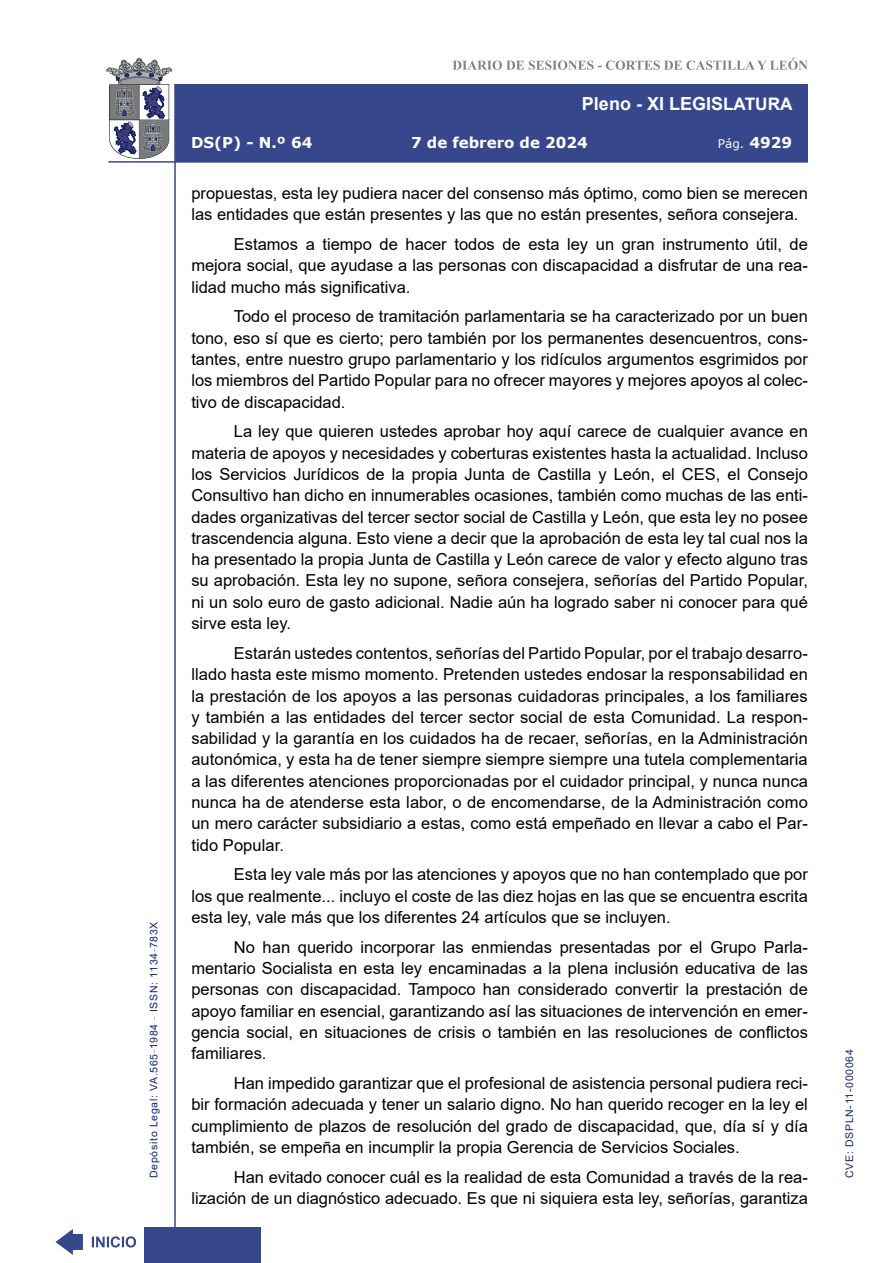
<style>
.page{position:relative;width:893px;height:1263px;background:#fff}
.page>*{position:absolute;margin:0;border:0;box-sizing:border-box;transform-origin:0 0}
.t1{font:700 18px "Arial";color:#fff}
.t2{font:16.5px/21.3px "Arial";color:#000;text-align:justify}
.t3{font:700 15px "Verdana";color:#fff}
.t4{font:12px "Verdana";color:#fff}
.t5{font:10.5px "Arial";letter-spacing:.065em;color:#122678}
.s1{font-size:17.25px}
.s2{font-weight:700;font-size:15px}
</style>
<div class="page">
<svg style="left:452px;top:58px;width:356px;height:12px"></svg>
<hr style="left:174px;top:84px;width:2px;height:1179px;background:#36478c">
<div style="left:144px;top:1227px;width:117px;height:36px;background:#36478c"></div>
<div style="left:175px;top:84px;width:633px;height:78px;background:#36478c"></div>
<hr style="left:108px;top:161px;width:700px;height:2px;background:#36478c">
<svg style="left:92px;top:1236px;width:44px;height:11px"></svg>
<svg style="left:55px;top:1229px;width:28px;height:26px"></svg>
<svg style="left:106px;top:58px;width:66px;height:101px"></svg>
<p class="t5" style="left:146px;top:1178px;width:258px;rotate:-90deg">Depósito Legal: VA.565<sup>_</sup>1984 <sup>_</sup> ISSN: 1134<sup>_</sup>783X</p>
<p class="t1" style="left:582px;top:91px;width:212px">Pleno - XI LEGIS<span class="s1">LATURA</span></p>
<p class="t3" style="left:191px;top:132px;width:123px">DS(P) - N.º 64</p>
<p class="t3" style="left:411px;top:132px;width:178px">7 de febrero de 2024</p>
<p class="t4" style="left:718px;top:135px;width:76px">Pág. <span class="s2">4929</span></p>
<p class="t2" style="left:191px;top:183px;width:618px">propuestas, esta ley pudiera nacer del consenso más óptimo, como bien se merecen las entidades que están presentes y las que no están presentes, señora consejera.</p>
<p class="t2" style="left:191px;top:233px;width:618px;text-indent:43px">Estamos a tiempo de hacer todos de esta ley un gran instrumento útil, de mejora social, que ayudase a las personas con discapacidad a disfrutar de una rea&shy;lidad mucho más significativa.</p>
<p class="t2" style="left:191px;top:306px;width:618px;text-indent:43px">Todo el proceso de tramitación parlamentaria se ha caracterizado por un buen tono, eso sí que es cierto; pero también por los permanentes desencuentros, cons&shy;tantes, entre nuestro grupo parlamentario y los ridículos argumentos esgrimidos por los miembros del Partido Popular para no ofrecer mayores y mejores apoyos al colec&shy;tivo de discapacidad.</p>
<p class="t2" style="left:191px;top:421px;width:618px;text-indent:43px">La ley que quieren ustedes aprobar hoy aquí carece de cualquier avance en materia de apoyos y necesidades y coberturas existentes hasta la actualidad. Incluso los Servicios Jurídicos de la propia Junta de Castilla y León, el CES, el Consejo Consultivo han dicho en innumerables ocasiones, también como muchas de las enti&shy;dades organizativas del tercer sector social de Castilla y León, que esta ley no posee trascendencia alguna. Esto viene a decir que la aprobación de esta ley tal cual nos la ha presentado la propia Junta de Castilla y León carece de valor y efecto alguno tras su aprobación. Esta ley no supone, señora consejera, señorías del Partido Popular, ni un solo euro de gasto adicional. Nadie aún ha logrado saber ni conocer para qué sirve esta ley.</p>
<p class="t2" style="left:191px;top:642px;width:618px;text-indent:43px">Estarán ustedes contentos, señorías del Partido Popular, por el trabajo desarro&shy;llado hasta este mismo momento. Pretenden ustedes endosar la responsabilidad en la prestación de los apoyos a las personas cuidadoras principales, a los familiares y también a las entidades del tercer sector social de esta Comunidad. La respon&shy;sabilidad y la garantía en los cuidados ha de recaer, señorías, en la Administración autonómica, y esta ha de tener siempre siempre siempre una tutela complementaria a las diferentes atenciones proporcionadas por el cuidador principal, y nunca nunca nunca ha de atenderse esta labor, o de encomendarse, de la Administración como un mero carácter subsidiario a estas, como está empeñado en llevar a cabo el Par&shy;tido Popular.</p>
<p class="t2" style="left:191px;top:864px;width:618px;text-indent:43px">Esta ley vale más por las atenciones y apoyos que no han contemplado que por los que realmente... incluyo el coste de las diez hojas en las que se encuentra escrita esta ley, vale más que los diferentes 24 artículos que se incluyen.</p>
<p class="t2" style="left:191px;top:936px;width:618px;text-indent:43px">No han querido incorporar las enmiendas presentadas por el Grupo Parla&shy;mentario Socialista en esta ley encaminadas a la plena inclusión educativa de las personas con discapacidad. Tampoco han considerado convertir la prestación de apoyo familiar en esencial, garantizando así las situaciones de intervención en emer&shy;gencia social, en situaciones de crisis o también en las resoluciones de conflictos familiares.</p>
<p class="t2" style="left:191px;top:1072px;width:618px;text-indent:43px">Han impedido garantizar que el profesional de asistencia personal pudiera reci&shy;bir formación adecuada y tener un salario digno. No han querido recoger en la ley el cumplimiento de plazos de resolución del grado de discapacidad, que, día sí y día también, se empeña en incumplir la propia Gerencia de Servicios Sociales.</p>
<p class="t2" style="left:191px;top:1166px;width:618px;text-align:right">Han evitado conocer cuál es la realidad de esta Comunidad a través de la rea&shy;lización de un diagnóstico adecuado. Es que ni siquiera esta ley, señorías, garantiza</p>
<p class="t5" style="left:842px;top:1178px;width:130px;rotate:-90deg">CVE: DSPLN-11-000064</p>
</div>
